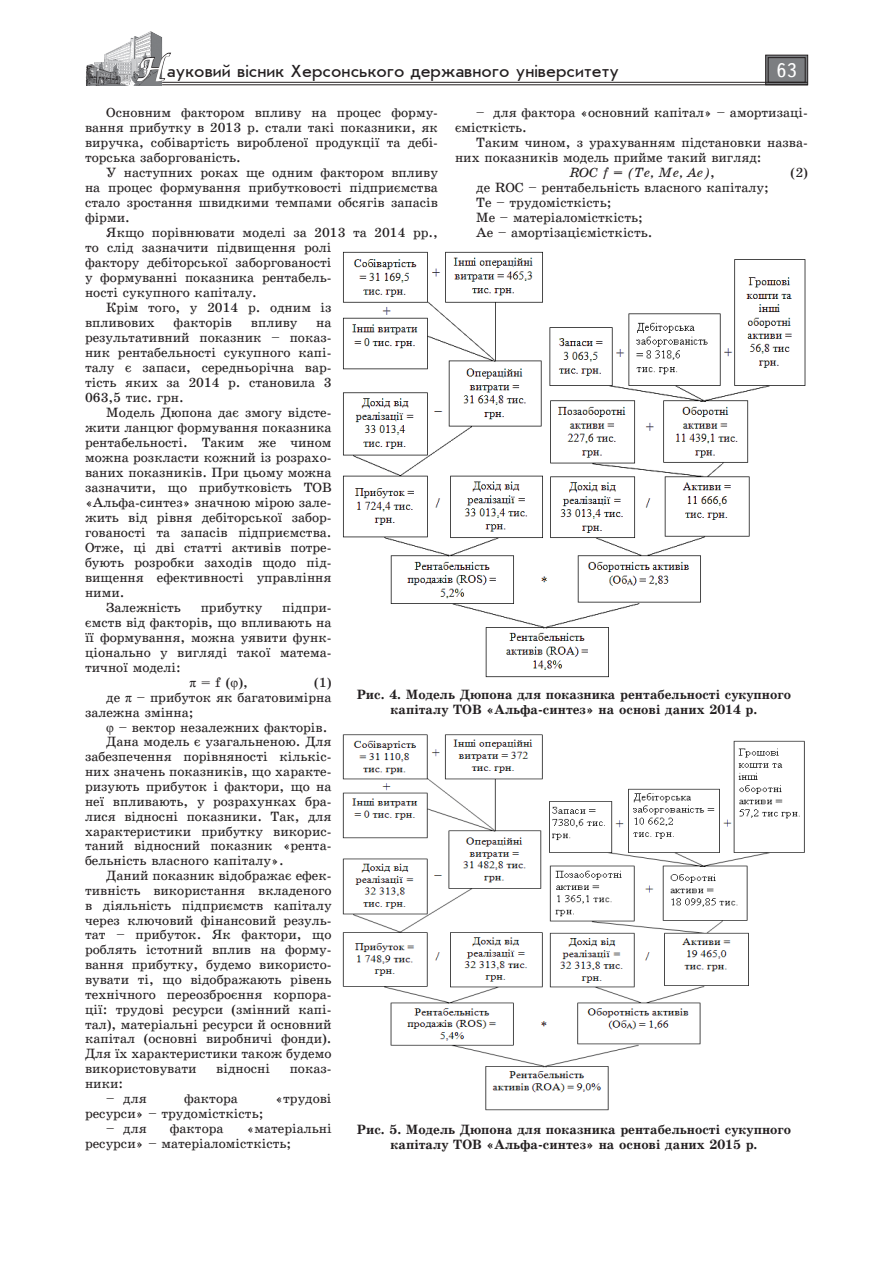
<style>
.page{position:relative;width:893px;height:1263px;background:#fff}
.page>*{position:absolute;margin:0;border:0;box-sizing:border-box;transform-origin:0 0}
.t1{font:19.5px "Ukrainian Text";color:#fff}
.t2{font:18px "Ukrainian Journal Sans";color:#231f20}
.Текст_основной{font:13.5px/15px "Ukrainian School";color:#231f20;text-align:justify}
.Рисунок{font:700 13.5px/15px "Ukrainian School";color:#231f20;text-align:center}
.формулы__копия{font:italic 13.5px "Ukrainian School";color:#231f20}
.формулы__копия-2{font:13.5px "Ukrainian School";color:#231f20}
.s1{font-family:"Zapf Chancer";font-size:30px;color:#fff}
.s2{font-style:normal}
.s3{font-family:"Times New Roman"}
</style>
<div class="page">
<svg style="left:765px;top:55px;width:43px;height:30px"></svg>
<div style="left:768px;top:57px;width:37px;height:26px;border:1px solid #231f20"></div>
<hr style="left:87px;top:82px;width:721px;height:1px;background:#231f20">
<hr style="left:87px;top:85px;width:721px;height:1px;background:#231f20">
<img style="left:85px;top:31px;width:78px;height:54px">
<svg style="left:136px;top:52px;width:36px;height:30px"></svg>
<img style="left:343px;top:251px;width:463px;height:427px">
<img style="left:342px;top:734px;width:463px;height:377px">
<h2 class="t2" style="left:137px;top:62px;width:484px"><span class="s1">Н</span>ауковий вісник Херсонського державного університету</h2>
<h1 class="t1" style="left:776px;top:60px;width:22px">63</h1>
<p class="Текст_основной" style="left:85px;top:105px;width:354px;text-indent:21px">Основним фактором впливу на процес форму&shy;вання прибутку в 2013 р. стали такі показники, як виручка, собівартість виробленої продукції та дебі&shy;торська заборгованість.</p>
<p class="Текст_основной" style="left:85px;top:165px;width:354px;text-indent:21px">У наступних роках ще одним фактором впливу на процес формування прибутковості підприємства стало зростання швидкими темпами обсягів запасів фірми.</p>
<p class="Текст_основной" style="left:85px;top:225px;width:354px;text-align:left;text-indent:21px">Якщо порівнювати моделі за 2013 та 2014 рр., то слід зазначити підвищення ролі<br>фактору дебіторської заборгованості<br>у формуванні показника рентабель-<br>ності сукупного капіталу.</p>
<p class="Текст_основной" style="left:85px;top:300px;width:248px;text-indent:21px">Крім того, у 2014 р. одним із впливових</p>
<p class="Текст_основной" style="left:455px;top:105px;width:354px;text-indent:21px">– для фактора «основний капітал» – амортизаці&shy;ємісткість.</p>
<p class="Текст_основной" style="left:455px;top:135px;width:354px;text-indent:21px">Таким чином, з урахуванням підстановки назва&shy;них показників модель прийме такий вигляд:</p>
<p class="формулы__копия" style="left:570px;top:165px;width:147px">ROC f = (Te, Me, Ae)<span class="s2">,</span></p>
<p class="формулы__копия-2" style="left:791px;top:165px;width:19px">(2)</p>
<p class="Текст_основной" style="left:476px;top:180px;width:294px">де ROC – рентабельність власного капіталу;</p>
<p class="Текст_основной" style="left:476px;top:195px;width:137px">Te – трудомісткість;</p>
<p class="Текст_основной" style="left:476px;top:210px;width:168px">Me – матеріаломісткість;</p>
<p class="Текст_основной" style="left:476px;top:225px;width:178px">Ae – амортізаціємісткість.</p>
<p class="Текст_основной" style="left:174px;top:315px;width:60px">факторів</p>
<p class="Текст_основной" style="left:251px;top:315px;width:48px">впливу</p>
<p class="Текст_основной" style="left:85px;top:315px;width:248px;text-indent:231px">на результативний показник – показ&shy;ник рентабельності сукупного капі&shy;талу є запаси, середньорічна вар&shy;тість яких за 2014 р. становила 3<br>063,5 тис. грн.</p>
<p class="Текст_основной" style="left:85px;top:405px;width:248px;text-indent:21px">Модель Дюпона дає змогу відсте&shy;жити ланцюг формування показника рентабельності. Таким же чином можна розкласти кожний із розрахо&shy;ваних показників. При цьому можна зазначити, що прибутковість ТОВ «Альфа-синтез» значною мірою зале&shy;жить від рівня дебіторської забор&shy;гованості та запасів підприємства.<br>Отже, ці дві статті активів потре&shy;бують розробки заходів щодо під&shy;вищення ефективності управління ними.</p>
<p class="Текст_основной" style="left:106px;top:600px;width:76px">Залежність</p>
<p class="Текст_основной" style="left:201px;top:600px;width:63px">прибутку</p>
<p class="Текст_основной" style="left:85px;top:600px;width:248px;text-indent:197px">підпри&shy;ємств від факторів, що впливають на її формування, можна уявити функ&shy;ціонально у вигляді такої матема&shy;тичної моделі:</p>
<p class="формулы__копия-2" style="left:190px;top:675px;width:60px"><span class="s3">π</span> = f (<span class="s3">φ</span>),</p>
<p class="формулы__копия-2" style="left:314px;top:675px;width:19px">(1)</p>
<p class="Текст_основной" style="left:85px;top:690px;width:248px;text-indent:21px">де <span class="s3">π</span> – прибуток як багатовимірна залежна змінна;</p>
<p class="Текст_основной" style="left:106px;top:719px;width:223px"><span class="s3">φ</span> – вектор незалежних факторів.</p>
<p class="Текст_основной" style="left:85px;top:734px;width:248px;text-indent:21px">Дана модель є узагальненою. Для забезпечення порівняності кількіс&shy;них значень показників, що характе&shy;ризують прибуток і фактори, що на неї впливають, у розрахунках бра&shy;лися відносні показники. Так, для характеристики прибутку викорис&shy;таний відносний показник «рента&shy;бельність власного капіталу».</p>
<p class="Текст_основной" style="left:85px;top:868px;width:248px;text-indent:21px">Даний показник відображає ефек&shy;тивність використання вкладеного в діяльність підприємств капіталу через ключовий фінансовий резуль&shy;тат – прибуток. Як фактори, що роблять істотний вплив на форму&shy;вання прибутку, будемо використо&shy;вувати ті, що відображають рівень технічного переозброєння корпора&shy;ції: трудові ресурси (змінний капі&shy;тал), матеріальні ресурси й основний капітал (основні виробничі фонди).<br>Для їх характеристики також будемо використовувати</p>
<p class="Рисунок" style="left:357px;top:687px;width:436px">Рис. 4. Модель Дюпона для показника рентабельності сукупного капіталу ТОВ «Альфа-синтез» на основі даних 2014 р.</p>
<p class="Текст_основной" style="left:216px;top:1061px;width:55px">відносні</p>
<p class="Текст_основной" style="left:290px;top:1061px;width:43px">показ-</p>
<p class="Текст_основной" style="left:85px;top:1076px;width:40px">ники:</p>
<p class="Текст_основной" style="left:106px;top:1091px;width:42px">– для</p>
<p class="Текст_основной" style="left:184px;top:1091px;width:55px">фактора</p>
<p class="Текст_основной" style="left:275px;top:1091px;width:58px">«трудові</p>
<p class="Текст_основной" style="left:85px;top:1106px;width:180px">ресурси» – трудомісткість;</p>
<p class="Текст_основной" style="left:106px;top:1120px;width:42px">– для</p>
<p class="Текст_основной" style="left:170px;top:1120px;width:55px">фактора</p>
<p class="Текст_основной" style="left:85px;top:1120px;width:248px;text-indent:161px">«матеріальні ресурси» – матеріаломісткість;</p>
<p class="Рисунок" style="left:357px;top:1121px;width:436px">Рис. 5. Модель Дюпона для показника рентабельності сукупного капіталу ТОВ «Альфа-синтез» на основі даних 2015 р.</p>
</div>
